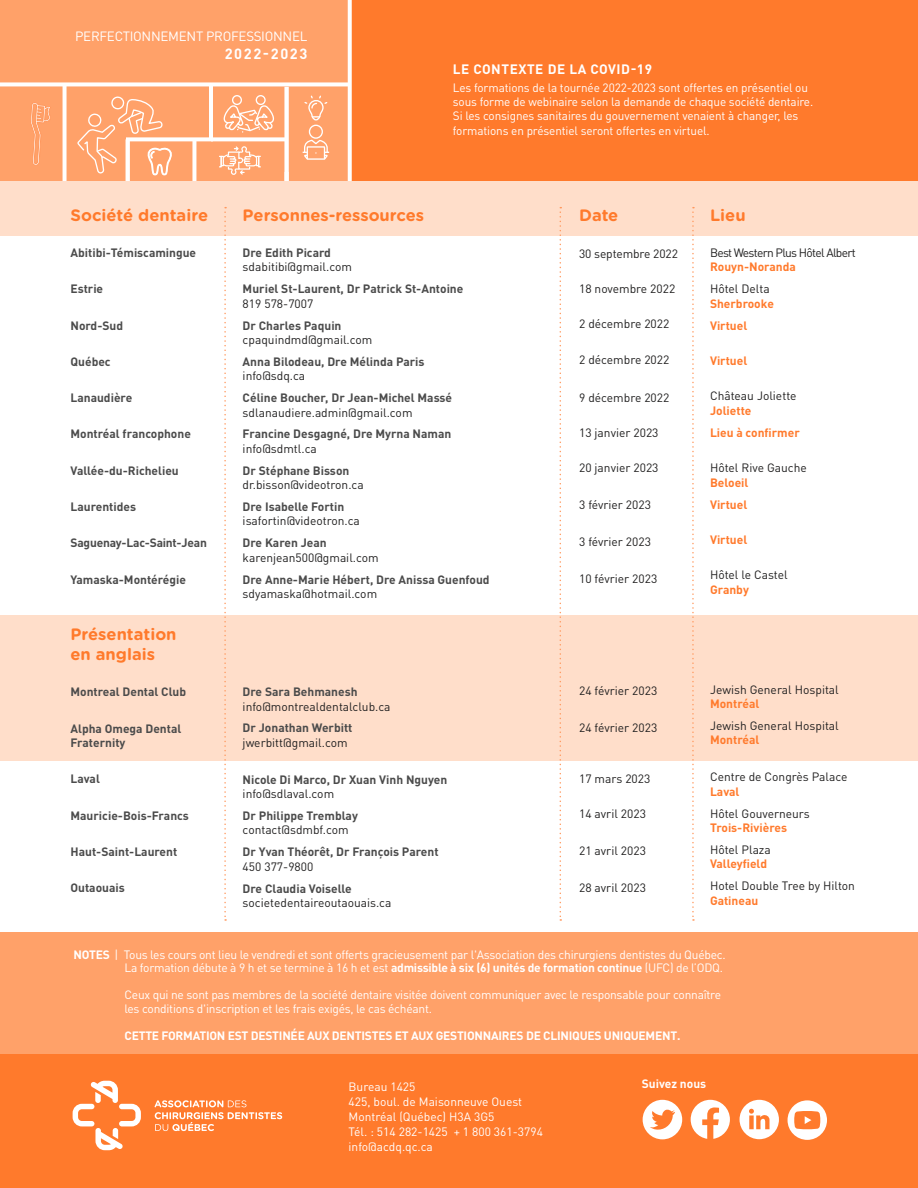
<style>
.page{position:relative;width:918px;height:1188px;background:#fff}
.page>*{position:absolute;margin:0;border:0;box-sizing:border-box;transform-origin:0 0}
.t1{font:700 16.5px/19.8px "Gotham Rounded";color:#ff7a2c}
.t2{font:700 14.7px "DINOT";letter-spacing:.11em;color:#fff}
.t3{font:700 13.5px "DINOT";letter-spacing:.04em;color:#fff}
.t4{font:13.35px "DINOT";letter-spacing:-.02em;color:#fff}
.t5{font:12px "DINOT";color:#212020}
.t6{font:700 12px/14.4px "DINOT";color:#4b4b4b}
.t7{font:12px/14.4px "DINOT";letter-spacing:-.02em;color:#fff}
.t8{font:700 12px/21.9px "DINOT";color:#ff7a2c}
.t9{font:12px/15px "DINOT";color:#fff}
.t10{font:700 12px "DINOT";letter-spacing:-.02em;color:#fff}
.t11{font:12px "DINOT";letter-spacing:-.055em;color:#212020}
.t12{font:700 12px "DINOT";letter-spacing:-.02em;color:#4b4b4b}
.t13{font:700 12px "DINOT";color:#fff}
.s1{font-weight:700}
</style>
<div class="page">
<div style="left:0;top:932px;width:918px;height:173px;background:#ffa169"></div>
<div style="left:0;top:1055px;width:918px;height:133px;background:#ff7a2c"></div>
<svg style="left:73px;top:1081px;width:68px;height:69px"></svg>
<svg style="left:155px;top:1100px;width:127px;height:31px"></svg>
<div style="left:0;top:615px;width:918px;height:146px;background:#ffdeca"></div>
<div style="left:0;top:171px;width:918px;height:65px;background:#ffdeca"></div>
<div style="left:0;top:0;width:918px;height:180px;background:#ff7a2c"></div>
<div style="left:0;top:0;width:349px;height:180px;background:#ffa169"></div>
<svg style="left:0;top:82px;width:282px;height:4px"></svg>
<svg style="left:215px;top:137px;width:67px;height:4px"></svg>
<svg style="left:348px;top:0;width:4px;height:82px"></svg>
<div style="left:218px;top:156px;width:4px;height:11px;border:1px solid #fff"></div>
<svg style="left:221px;top:146px;width:40px;height:29px"></svg>
<svg style="left:77px;top:82px;width:138px;height:98px"></svg>
<div style="left:232px;top:95px;width:10px;height:10px;border:1px solid #fff;border-radius:50%"></div>
<div style="left:256px;top:95px;width:10px;height:10px;border:1px solid #fff;border-radius:50%"></div>
<svg style="left:223px;top:105px;width:51px;height:28px"></svg>
<svg style="left:282px;top:82px;width:70px;height:98px"></svg>
<svg style="left:63px;top:84px;width:4px;height:96px"></svg>
<svg style="left:31px;top:103px;width:20px;height:62px"></svg>
<svg style="left:224px;top:207px;width:2px;height:714px"></svg>
<svg style="left:692px;top:207px;width:2px;height:714px"></svg>
<svg style="left:560px;top:207px;width:1px;height:714px"></svg>
<svg style="left:691px;top:1100px;width:39px;height:39px"></svg>
<svg style="left:740px;top:1100px;width:39px;height:39px"></svg>
<svg style="left:643px;top:1100px;width:39px;height:39px"></svg>
<div style="left:788px;top:1100px;width:39px;height:40px;background:#fff;border-radius:50%"></div>
<svg style="left:794px;top:1111px;width:26px;height:18px"></svg>
<p class="t4" style="left:75px;top:27px;width:234px">PERFECTIONNEMENT PROFESSIONNEL</p>
<p class="t2" style="left:225px;top:43px;width:84px">2022-2023</p>
<p class="t3" style="left:453px;top:60px;width:201px">LE CONTEXTE DE LA COVID-19</p>
<p class="t7" style="left:453px;top:80px;width:362px">Les formations de la tournée 2022-2023 sont offertes en présentiel ou sous forme de webinaire selon la demande de chaque société dentaire.<br>Si les consignes sanitaires du gouvernement venaient à changer, les formations en présentiel seront offertes en virtuel.</p>
<h1 class="t1" style="left:71px;top:204px;width:139px">Société dentaire</h1>
<p class="t6" style="left:71px;top:245px;width:127px">Abitibi-Témiscamingue</p>
<p class="t6" style="left:71px;top:281px;width:34px">Estrie</p>
<p class="t6" style="left:71px;top:318px;width:54px">Nord-Sud</p>
<p class="t6" style="left:71px;top:354px;width:42px">Québec</p>
<p class="t6" style="left:71px;top:390px;width:63px">Lanaudière</p>
<p class="t6" style="left:71px;top:426px;width:122px">Montréal francophone</p>
<p class="t6" style="left:71px;top:463px;width:110px">Vallée-du-Richelieu</p>
<p class="t6" style="left:71px;top:499px;width:67px">Laurentides</p>
<p class="t12" style="left:71px;top:535px;width:138px">Saguenay-Lac-Saint-Jean</p>
<p class="t6" style="left:71px;top:572px;width:117px">Yamaska-Montérégie</p>
<h1 class="t1" style="left:71px;top:624px;width:108px">Présentation en anglais</h1>
<p class="t6" style="left:71px;top:684px;width:117px">Montreal Dental Club</p>
<p class="t6" style="left:71px;top:721px;width:112px">Alpha Omega Dental<br>Fraternity</p>
<p class="t6" style="left:71px;top:771px;width:31px">Laval</p>
<p class="t6" style="left:71px;top:808px;width:120px">Mauricie-Bois-Francs</p>
<p class="t6" style="left:71px;top:844px;width:108px">Haut-Saint-Laurent</p>
<p class="t6" style="left:71px;top:880px;width:56px">Outaouais</p>
<h1 class="t1" style="left:243px;top:204px;width:183px">Personnes-ressources</h1>
<p class="t6" style="left:243px;top:245px;width:90px">Dre Edith Picard</p>
<p class="t5" style="left:243px;top:259px;width:111px">sdabitibi@gmail.com</p>
<p class="t6" style="left:243px;top:281px;width:222px">Muriel St-Laurent, Dr Patrick St-Antoine</p>
<p class="t5" style="left:243px;top:295px;width:72px">819 578-7007</p>
<p class="t6" style="left:243px;top:318px;width:100px">Dr Charles Paquin</p>
<p class="t5" style="left:243px;top:331px;width:131px">cpaquindmd@gmail.com</p>
<p class="t6" style="left:243px;top:354px;width:183px">Anna Bilodeau, Dre Mélinda Paris</p>
<p class="t5" style="left:243px;top:368px;width:64px">info@sdq.ca</p>
<p class="t6" style="left:243px;top:390px;width:211px">Céline Boucher, Dr Jean-Michel Massé</p>
<p class="t5" style="left:243px;top:404px;width:171px">sdlanaudiere.admin@gmail.com</p>
<p class="t6" style="left:243px;top:426px;width:210px">Francine Desgagné, Dre Myrna Naman</p>
<p class="t5" style="left:243px;top:440px;width:76px">info@sdmtl.ca</p>
<p class="t6" style="left:243px;top:463px;width:108px">Dr Stéphane Bisson</p>
<p class="t5" style="left:243px;top:477px;width:123px">dr.bisson@videotron.ca</p>
<p class="t6" style="left:243px;top:499px;width:103px">Dre Isabelle Fortin</p>
<p class="t5" style="left:243px;top:513px;width:119px">isafortin@videotron.ca</p>
<p class="t6" style="left:243px;top:535px;width:86px">Dre Karen Jean</p>
<p class="t5" style="left:243px;top:549px;width:138px">karenjean500@gmail.com</p>
<p class="t6" style="left:243px;top:572px;width:248px">Dre Anne-Marie Hébert, Dre Anissa Guenfoud</p>
<p class="t5" style="left:243px;top:586px;width:136px">sdyamaska@hotmail.com</p>
<p class="t6" style="left:243px;top:684px;width:116px">Dre Sara Behmanesh</p>
<p class="t5" style="left:243px;top:698px;width:149px">info@montrealdentalclub.ca</p>
<p class="t6" style="left:243px;top:720px;width:111px">Dr Jonathan Werbitt</p>
<p class="t5" style="left:243px;top:734px;width:106px">jwerbitt@gmail.com</p>
<p class="t6" style="left:243px;top:772px;width:206px">Nicole Di Marco, Dr Xuan Vinh Nguyen</p>
<p class="t5" style="left:243px;top:786px;width:93px">info@sdlaval.com</p>
<p class="t6" style="left:243px;top:808px;width:117px">Dr Philippe Tremblay</p>
<p class="t5" style="left:243px;top:822px;width:108px">contact@sdmbf.com</p>
<p class="t6" style="left:243px;top:844px;width:197px">Dr Yvan Théorêt, Dr François Parent</p>
<p class="t5" style="left:243px;top:858px;width:72px">450 377-9800</p>
<p class="t6" style="left:243px;top:881px;width:111px">Dre Claudia Voiselle</p>
<p class="t5" style="left:243px;top:895px;width:150px">societedentaireoutaouais.ca</p>
<h1 class="t1" style="left:579px;top:204px;width:41px">Date</h1>
<p class="t5" style="left:579px;top:245px;width:100px">30 septembre 2022</p>
<p class="t5" style="left:579px;top:280px;width:98px">18 novembre 2022</p>
<p class="t5" style="left:579px;top:316px;width:92px">2 décembre 2022</p>
<p class="t5" style="left:579px;top:351px;width:92px">2 décembre 2022</p>
<p class="t5" style="left:579px;top:389px;width:92px">9 décembre 2022</p>
<p class="t5" style="left:579px;top:424px;width:81px">13 janvier 2023</p>
<p class="t5" style="left:579px;top:460px;width:81px">20 janvier 2023</p>
<p class="t5" style="left:579px;top:497px;width:73px">3 février 2023</p>
<p class="t5" style="left:579px;top:534px;width:73px">3 février 2023</p>
<p class="t5" style="left:579px;top:571px;width:80px">10 février 2023</p>
<h1 class="t1" style="left:710px;top:204px;width:37px">Lieu</h1>
<p class="t11" style="left:710px;top:244px;width:147px">Best Western Plus Hôtel Albert</p>
<p class="t8" style="left:710px;top:256px;width:87px">Rouyn-Noranda</p>
<p class="t5" style="left:710px;top:281px;width:61px">Hôtel Delta</p>
<p class="t8" style="left:710px;top:292px;width:65px">Sherbrooke<br>Virtuel</p>
<p class="t8" style="left:710px;top:349px;width:39px">Virtuel</p>
<p class="t5" style="left:710px;top:388px;width:88px">Château Joliette</p>
<p class="t8" style="left:710px;top:399px;width:91px">Joliette<br>Lieu à confirmer</p>
<p class="t5" style="left:710px;top:460px;width:98px">Hôtel Rive Gauche</p>
<p class="t8" style="left:710px;top:471px;width:40px">Beloeil<br>Virtuel</p>
<p class="t8" style="left:710px;top:528px;width:39px">Virtuel</p>
<p class="t5" style="left:710px;top:567px;width:79px">Hôtel le Castel</p>
<p class="t8" style="left:710px;top:578px;width:40px">Granby</p>
<p class="t5" style="left:579px;top:683px;width:80px">24 février 2023</p>
<p class="t5" style="left:579px;top:720px;width:80px">24 février 2023</p>
<p class="t5" style="left:579px;top:770px;width:73px">17 mars 2023</p>
<p class="t5" style="left:579px;top:805px;width:68px">14 avril 2023</p>
<p class="t5" style="left:579px;top:842px;width:68px">21 avril 2023</p>
<p class="t5" style="left:579px;top:879px;width:68px">28 avril 2023</p>
<p class="t5" style="left:710px;top:681px;width:130px">Jewish General Hospital</p>
<p class="t8" style="left:710px;top:692px;width:51px">Montréal</p>
<p class="t5" style="left:710px;top:718px;width:130px">Jewish General Hospital</p>
<p class="t8" style="left:710px;top:729px;width:51px">Montréal</p>
<p class="t5" style="left:710px;top:769px;width:139px">Centre de Congrès Palace</p>
<p class="t8" style="left:710px;top:780px;width:31px">Laval</p>
<p class="t5" style="left:710px;top:805px;width:101px">Hôtel Gouverneurs</p>
<p class="t8" style="left:710px;top:816px;width:79px">Trois-Rivières</p>
<p class="t5" style="left:710px;top:841px;width:62px">Hôtel Plaza</p>
<p class="t8" style="left:710px;top:853px;width:59px">Valleyfield</p>
<p class="t5" style="left:710px;top:878px;width:146px">Hotel Double Tree by Hilton</p>
<p class="t8" style="left:710px;top:889px;width:50px">Gatineau</p>
<p class="t7" style="left:74px;top:947px;width:654px;line-height:13.5px;text-align:right"><span class="s1">NOTES</span> | Tous les cours ont lieu le vendredi et sont offerts gracieusement par l'Association des chirurgiens dentistes du Québec.<br>La formation débute à 9 h et se termine à 16 h et est <span class="s1">admissible à six (6) unités de formation continue</span> (UFC) de l’ODQ.</p>
<p class="t7" style="left:125px;top:988px;width:598px;line-height:13.5px">Ceux qui ne sont pas membres de la société dentaire visitée doivent communiquer avec le responsable pour connaître les conditions d'inscription et les frais exigés, le cas échéant.</p>
<p class="t10" style="left:125px;top:1027px;width:557px">CETTE FORMATION EST DESTINÉE AUX DENTISTES ET AUX GESTIONNAIRES DE CLINIQUES UNIQUEMENT.</p>
<p class="t9" style="left:349px;top:1079px;width:196px">Bureau 1425<br>425, boul. de Maisonneuve Ouest<br>Montréal (Québec) H3A 3G5<br>Tél. : 514 282-1425 + 1 800 361-3794 info@acdq.qc.ca</p>
<p class="t13" style="left:642px;top:1075px;width:66px">Suivez nous</p>
</div>
